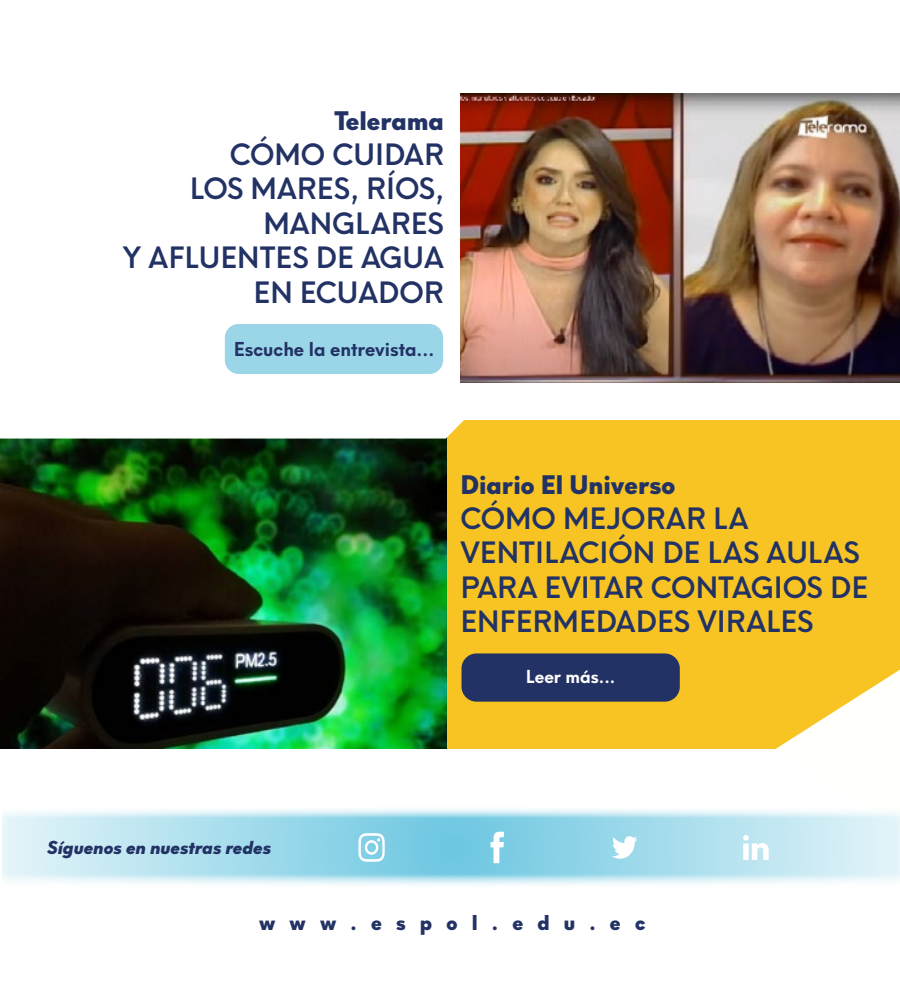
<style>
.page{position:relative;width:900px;height:1000px;background:#fff}
.page>*{position:absolute;margin:0;border:0;box-sizing:border-box;transform-origin:0 0}
.t1{font:600 28.75px/34.5px "Neue Hans Kendrick";color:#223264;text-align:right}
.t2{font:800 25px "Neue Hans Kendrick";color:#223264}
.t3{font:800 20px "Neue Hans Kendrick";letter-spacing:.71em;color:#223264}
.t4{font:700 18.75px "Neue Hans Kendrick";color:#223264}
.t5{font:italic 800 17.5px "Neue Hans Kendrick";color:#223264}
.t6{font:700 17.5px "Neue Hans Kendrick";color:#fff}
</style>
<div class="page">
<div style="left:0;top:420px;width:900px;height:329px;background:#f7c424"></div>
<div style="left:462px;top:653px;width:218px;height:49px;background:#223264;border-radius:15px"></div>
<img style="left:460px;top:94px;width:440px;height:288px">
<img style="left:0;top:439px;width:446px;height:310px">
<div style="left:225px;top:324px;width:218px;height:50px;background:#9bd5e8;border-radius:14px"></div>
<svg style="left:0;top:420px;width:464px;height:19px;background:#f8f9f5"></svg>
<svg style="left:776px;top:670px;width:124px;height:79px"></svg>
<div style="left:0;top:797px;width:900px;height:91px;background:#fff;opacity:.75"></div>
<svg style="left:612px;top:836px;width:25px;height:23px"></svg>
<svg style="left:491px;top:832px;width:13px;height:31px"></svg>
<svg style="left:358px;top:833px;width:27px;height:29px"></svg>
<svg style="left:743px;top:835px;width:26px;height:25px"></svg>
<p class="t2" style="left:334px;top:107px;width:111px">Telerama</p>
<p class="t1" style="left:122px;top:133px;width:323px">CÓMO CUIDAR<br>LOS MARES, RÍOS,<br>MANGLARES<br>Y AFLUENTES DE AGUA<br>EN ECUADOR</p>
<p class="t4" style="left:234px;top:332px;width:202px">Escuche la entrevista...</p>
<p class="t2" style="left:460px;top:471px;width:216px">Diario El Universo</p>
<p class="t1" style="left:460px;top:498px;width:409px;text-align:left">CÓMO MEJORAR LA<br>VENTILACIÓN DE LAS AULAS<br>PARA EVITAR CONTAGIOS DE<br>ENFERMEDADES VIRALES</p>
<p class="t6" style="left:526px;top:661px;width:91px">Leer más...</p>
<p class="t5" style="left:47px;top:838px;width:225px">Síguenos en nuestras redes</p>
<p class="t3" style="left:259px;top:912px;width:388px">www.espol.edu.ec</p>
</div>
